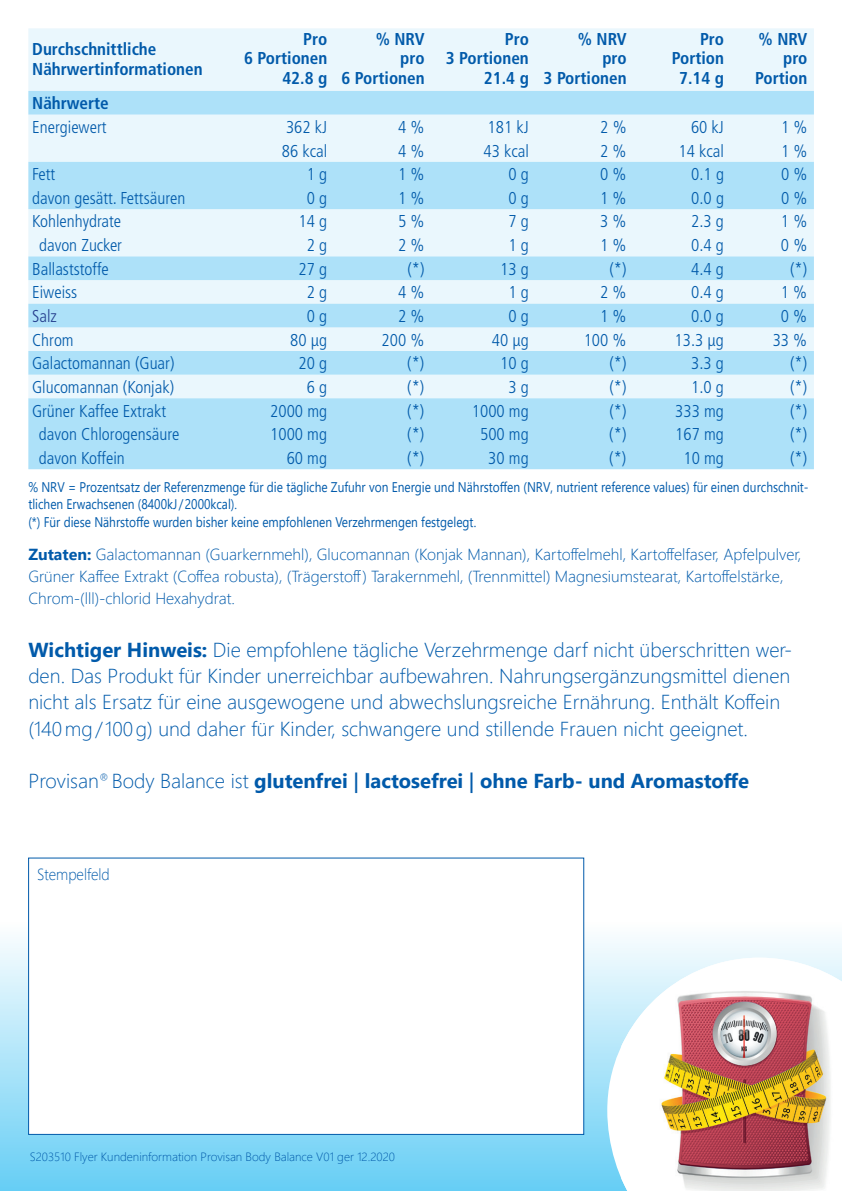
<style>
.page{position:relative;width:842px;height:1191px;background:#fff}
.page>*{position:absolute;margin:0;border:0;box-sizing:border-box;transform-origin:0 0}
.t1{font:300 20.2px/26.2px "Segoe UI";color:#015aaa}
.t2{font:700 20.2px "Segoe UI";color:#015aaa}
.t3{font:300 condensed 17.2px "Frutiger LT Pro";color:#015aaa}
.t4{font:700 condensed 17.2px/19.6px "Frutiger LT Pro";color:#015aaa;text-align:right}
.t5{font:300 condensed 17.2px "Frutiger LT Pro";color:#253f8e}
.t6{font:300 16px/22px "Segoe UI";color:#015aaa}
.t7{font:300 16px "Segoe UI";color:#015aaa;scale:.92 1}
.t8{font:14px/17.2px "Segoe UI";color:#015aaa;scale:.85 1}
.t9{font:300 12px "Segoe UI";color:#015aaa}
.s1{font-weight:700}
.s2{font-weight:300}
.s3{font-weight:600}
</style>
<div class="page">
<div style="left:0;top:918px;width:842px;height:273px;background:linear-gradient(to bottom,#fffefe,#63cbf3)"></div>
<div style="left:28px;top:28px;width:195px;height:63px;background:#eaf7fd"></div>
<div style="left:223px;top:28px;width:591px;height:63px;background:#eaf7fd"></div>
<svg style="left:28px;top:91px;width:786px;height:378px;background:#c7eafa"></svg>
<svg style="left:607px;top:957px;width:14px;height:234px"></svg>
<img style="left:621px;top:957px;width:221px;height:234px">
<div style="left:28px;top:857px;width:556px;height:277px;background:#fff"></div>
<p class="t4" style="left:32px;top:39px;width:172px;text-align:left">Durchschnittliche<br>Nährwertinformationen</p>
<p class="t4" style="left:244px;top:29px;width:85px">Pro<br>6 Portionen<br>42.8 g</p>
<p class="t4" style="left:342px;top:29px;width:85px">% NRV<br>pro<br>6 Portionen</p>
<p class="t4" style="left:446px;top:29px;width:85px">Pro<br>3 Portionen<br>21.4 g</p>
<p class="t4" style="left:544px;top:29px;width:85px">% NRV<br>pro<br>3 Portionen</p>
<p class="t4" style="left:672px;top:29px;width:54px">Pro<br>Portion<br>7.14 g</p>
<p class="t4" style="left:755px;top:29px;width:54px">% NRV pro<br>Portion</p>
<p class="t4" style="left:32px;top:93px;width:78px">Nährwerte</p>
<p class="t3" style="left:32px;top:117px;width:76px">Energiewert</p>
<p class="t3" style="left:286px;top:117px;width:43px">362 kJ</p>
<p class="t3" style="left:398px;top:117px;width:28px">4 %</p>
<p class="t3" style="left:488px;top:117px;width:43px">181 kJ</p>
<p class="t3" style="left:600px;top:117px;width:28px">2 %</p>
<p class="t3" style="left:691px;top:117px;width:34px">60 kJ</p>
<p class="t3" style="left:781px;top:117px;width:28px">1 %</p>
<p class="t3" style="left:282px;top:141px;width:47px">86 kcal</p>
<p class="t3" style="left:398px;top:141px;width:28px">4 %</p>
<p class="t3" style="left:483px;top:141px;width:47px">43 kcal</p>
<p class="t3" style="left:600px;top:141px;width:28px">2 %</p>
<p class="t3" style="left:679px;top:141px;width:47px">14 kcal</p>
<p class="t3" style="left:781px;top:141px;width:28px">1 %</p>
<p class="t3" style="left:32px;top:164px;width:25px">Fett</p>
<p class="t3" style="left:307px;top:164px;width:22px">1 g</p>
<p class="t3" style="left:398px;top:164px;width:28px">1 %</p>
<p class="t3" style="left:508px;top:164px;width:22px">0 g</p>
<p class="t3" style="left:600px;top:164px;width:28px">0 %</p>
<p class="t3" style="left:691px;top:164px;width:34px">0.1 g</p>
<p class="t3" style="left:781px;top:164px;width:28px">0 %</p>
<p class="t3" style="left:32px;top:188px;width:155px">davon gesätt. Fettsäuren</p>
<p class="t3" style="left:307px;top:188px;width:22px">0 g</p>
<p class="t3" style="left:398px;top:188px;width:28px">1 %</p>
<p class="t3" style="left:508px;top:188px;width:22px">0 g</p>
<p class="t3" style="left:600px;top:188px;width:28px">1 %</p>
<p class="t3" style="left:691px;top:188px;width:34px">0.0 g</p>
<p class="t3" style="left:781px;top:188px;width:28px">0 %</p>
<p class="t3" style="left:32px;top:212px;width:91px">Kohlenhydrate</p>
<p class="t3" style="left:299px;top:212px;width:30px">14 g</p>
<p class="t3" style="left:398px;top:212px;width:28px">5 %</p>
<p class="t3" style="left:508px;top:212px;width:22px">7 g</p>
<p class="t3" style="left:600px;top:212px;width:28px">3 %</p>
<p class="t3" style="left:691px;top:212px;width:34px">2.3 g</p>
<p class="t3" style="left:781px;top:212px;width:28px">1 %</p>
<p class="t3" style="left:39px;top:235px;width:84px">davon Zucker</p>
<p class="t3" style="left:307px;top:235px;width:22px">2 g</p>
<p class="t3" style="left:398px;top:235px;width:28px">2 %</p>
<p class="t3" style="left:508px;top:235px;width:22px">1 g</p>
<p class="t3" style="left:600px;top:235px;width:28px">1 %</p>
<p class="t3" style="left:691px;top:235px;width:34px">0.4 g</p>
<p class="t3" style="left:781px;top:235px;width:28px">0 %</p>
<p class="t3" style="left:32px;top:259px;width:78px">Ballaststoffe</p>
<p class="t3" style="left:299px;top:259px;width:30px">27 g</p>
<p class="t3" style="left:407px;top:259px;width:19px">(*)</p>
<p class="t3" style="left:500px;top:259px;width:30px">13 g</p>
<p class="t3" style="left:609px;top:259px;width:19px">(*)</p>
<p class="t3" style="left:691px;top:259px;width:34px">4.4 g</p>
<p class="t3" style="left:790px;top:259px;width:19px">(*)</p>
<p class="t3" style="left:32px;top:282px;width:47px">Eiweiss</p>
<p class="t3" style="left:307px;top:282px;width:22px">2 g</p>
<p class="t3" style="left:398px;top:282px;width:28px">4 %</p>
<p class="t3" style="left:508px;top:282px;width:22px">1 g</p>
<p class="t3" style="left:600px;top:282px;width:28px">2 %</p>
<p class="t3" style="left:691px;top:282px;width:34px">0.4 g</p>
<p class="t3" style="left:781px;top:282px;width:28px">1 %</p>
<p class="t5" style="left:32px;top:306px;width:26px">Salz</p>
<p class="t3" style="left:307px;top:306px;width:22px">0 g</p>
<p class="t3" style="left:398px;top:306px;width:28px">2 %</p>
<p class="t3" style="left:508px;top:306px;width:22px">0 g</p>
<p class="t3" style="left:600px;top:306px;width:28px">1 %</p>
<p class="t3" style="left:691px;top:306px;width:34px">0.0 g</p>
<p class="t3" style="left:781px;top:306px;width:28px">0 %</p>
<p class="t3" style="left:32px;top:330px;width:43px">Chrom</p>
<p class="t3" style="left:290px;top:330px;width:38px">80 µg</p>
<p class="t3" style="left:382px;top:330px;width:44px">200 %</p>
<p class="t3" style="left:492px;top:330px;width:38px">40 µg</p>
<p class="t3" style="left:584px;top:330px;width:44px">100 %</p>
<p class="t3" style="left:674px;top:330px;width:51px">13.3 μg</p>
<p class="t3" style="left:773px;top:330px;width:36px">33 %</p>
<p class="t3" style="left:32px;top:353px;width:144px">Galactomannan (Guar)</p>
<p class="t3" style="left:299px;top:353px;width:30px">20 g</p>
<p class="t3" style="left:407px;top:353px;width:19px">(*)</p>
<p class="t3" style="left:500px;top:353px;width:30px">10 g</p>
<p class="t3" style="left:609px;top:353px;width:19px">(*)</p>
<p class="t3" style="left:691px;top:353px;width:34px">3.3 g</p>
<p class="t3" style="left:790px;top:353px;width:19px">(*)</p>
<p class="t3" style="left:32px;top:377px;width:144px">Glucomannan (Konjak)</p>
<p class="t3" style="left:307px;top:377px;width:22px">6 g</p>
<p class="t3" style="left:407px;top:377px;width:19px">(*)</p>
<p class="t3" style="left:508px;top:377px;width:22px">3 g</p>
<p class="t3" style="left:609px;top:377px;width:19px">(*)</p>
<p class="t3" style="left:691px;top:377px;width:34px">1.0 g</p>
<p class="t3" style="left:790px;top:377px;width:19px">(*)</p>
<p class="t3" style="left:32px;top:401px;width:136px">Grüner Kaffee Extrakt</p>
<p class="t3" style="left:270px;top:401px;width:58px">2000 mg</p>
<p class="t3" style="left:407px;top:401px;width:19px">(*)</p>
<p class="t3" style="left:472px;top:401px;width:58px">1000 mg</p>
<p class="t3" style="left:609px;top:401px;width:19px">(*)</p>
<p class="t3" style="left:675px;top:401px;width:50px">333 mg</p>
<p class="t3" style="left:790px;top:401px;width:19px">(*)</p>
<p class="t3" style="left:39px;top:424px;width:142px">davon Chlorogensäure</p>
<p class="t3" style="left:270px;top:424px;width:58px">1000 mg</p>
<p class="t3" style="left:407px;top:424px;width:19px">(*)</p>
<p class="t3" style="left:480px;top:424px;width:50px">500 mg</p>
<p class="t3" style="left:609px;top:424px;width:19px">(*)</p>
<p class="t3" style="left:675px;top:424px;width:50px">167 mg</p>
<p class="t3" style="left:790px;top:424px;width:19px">(*)</p>
<p class="t3" style="left:39px;top:448px;width:87px">davon Koffein</p>
<p class="t3" style="left:287px;top:448px;width:42px">60 mg</p>
<p class="t3" style="left:407px;top:448px;width:19px">(*)</p>
<p class="t3" style="left:488px;top:448px;width:42px">30 mg</p>
<p class="t3" style="left:609px;top:448px;width:19px">(*)</p>
<p class="t3" style="left:683px;top:448px;width:42px">10 mg</p>
<p class="t3" style="left:790px;top:448px;width:19px">(*)</p>
<p class="t8" style="left:28px;top:477px;width:919px">% NRV = Prozentsatz der Referenzmenge für die tägliche Zufuhr von Energie und Nährstoffen (NRV, nutrient reference values) für einen durchschnit&shy;tlichen Erwachsenen (8400kJ/2000kcal).<br>(*) Für diese Nährstoffe wurden bisher keine empfohlenen Verzehrmengen festgelegt.</p>
<p class="t6" style="left:28px;top:542px;width:774px"><span class="s1">Zutaten:</span> Galactomannan (Guarkernmehl), Glucomannan (Konjak Mannan), Kartoffelmehl, Kartoffelfaser, Apfelpulver,<br>Grüner Kaffee Extrakt (Coffea robusta), (Trägerstoff) Tarakernmehl, (Trennmittel) Magnesiumstearat, Kartoffelstärke,<br>Chrom-(lll)-chlorid Hexahydrat.</p>
<p class="t1" style="left:28px;top:634px;width:765px"><span class="s1">Wichtiger Hinweis:</span> Die empfohlene tägliche Verzehrmenge darf nicht überschritten wer&shy;den. Das Produkt für Kinder unerreichbar aufbewahren. Nahrungsergänzungsmittel dienen nicht als Ersatz für eine ausgewogene und abwechslungsreiche Ernährung. Enthält Koffein (140mg/100g) und daher für Kinder, schwangere und stillende Frauen nicht geeignet.</p>
<p class="t2" style="left:28px;top:762px;width:722px"><span class="s2">Provisan</span><sup>®</sup> <span class="s2">Body Balance ist</span> glutenfrei <span class="s3">|</span> lactosefrei <span class="s3">|</span> ohne Farb- und Aromastoffe</p>
<p class="t7" style="left:37px;top:859px;width:80px">Stempelfeld</p>
<p class="t9" style="left:30px;top:1145px;width:367px">S203510 Flyer Kundeninformation Provisan Body Balance V01 ger 12.2020</p>
</div>
